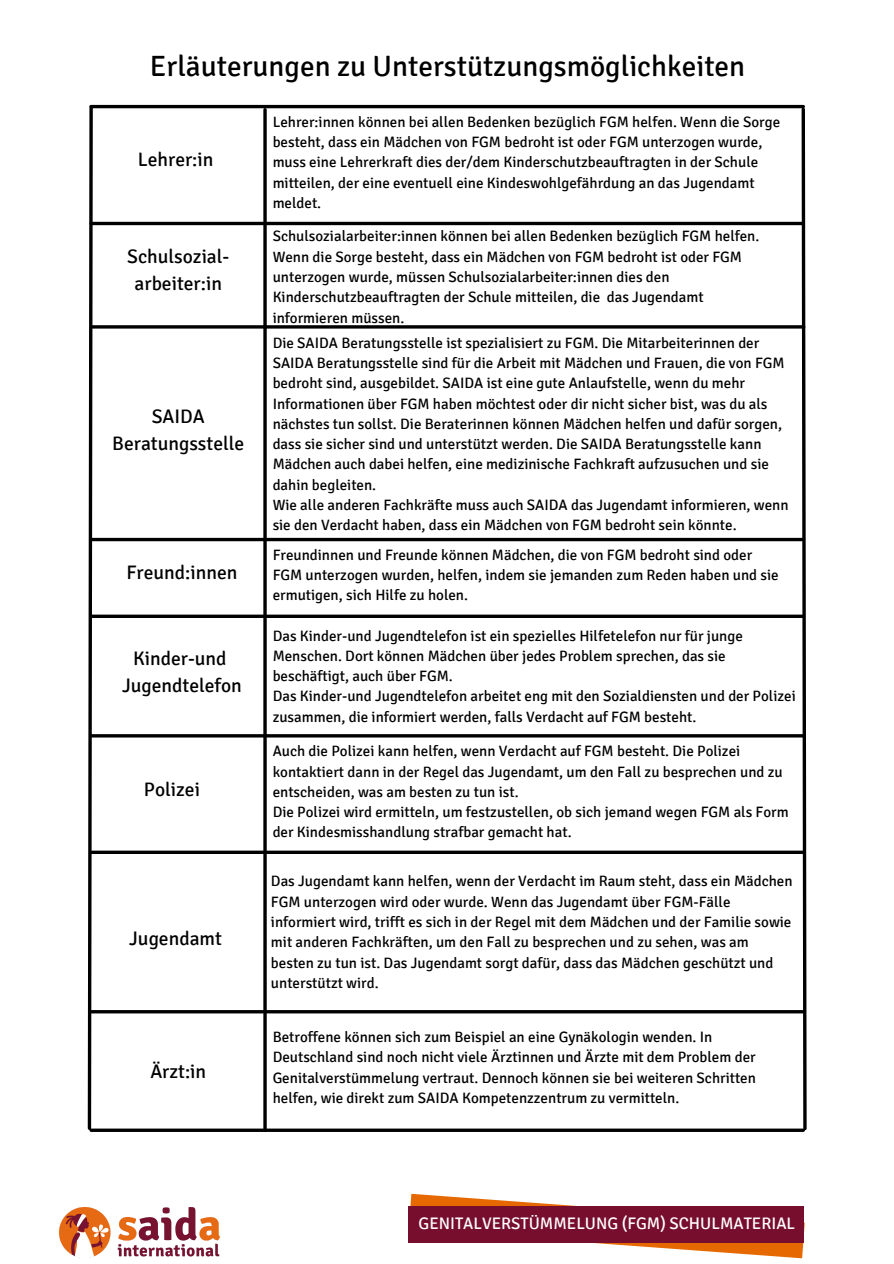
<style>
.page{position:relative;width:894px;height:1264px;background:#fff}
.page>*{position:absolute;margin:0;border:0;box-sizing:border-box;transform-origin:0 0}
.t1{font:29.25px "Signika";color:#000}
.t2{font:19.5px "Signika";color:#000}
.t3{font:16.65px "Signika";color:#fff}
.t4{font:15px/20.2px "Signika";color:#000}
</style>
<div class="page">
<img style="left:60px;top:1207px;width:160px;height:50px">
<hr style="left:91px;top:222px;width:712px;height:3px;background:#000">
<svg style="left:263px;top:110px;width:4px;height:1018px;background:#262626"></svg>
<hr style="left:91px;top:105px;width:712px;height:3px;background:#000">
<hr style="left:91px;top:1128px;width:712px;height:3px;background:#000">
<svg style="left:87px;top:104px;width:7px;height:1027px"></svg>
<svg style="left:799px;top:106px;width:8px;height:1025px"></svg>
<svg style="left:91px;top:614px;width:712px;height:4px;background:#262626"></svg>
<hr style="left:91px;top:325px;width:712px;height:3px;background:#000">
<hr style="left:91px;top:538px;width:712px;height:3px;background:#000">
<hr style="left:91px;top:734px;width:712px;height:3px;background:#000">
<svg style="left:91px;top:850px;width:712px;height:4px;background:#272727"></svg>
<hr style="left:91px;top:1010px;width:712px;height:3px;background:#000">
<svg style="left:408px;top:1193px;width:396px;height:65px"></svg>
<div style="left:408px;top:1206px;width:395px;height:36px;background:#780e2d"></div>
<p class="t1" style="left:150px;top:49px;width:596px">Erläuterungen zu Unterstützungsmöglichkeiten</p>
<p class="t2" style="left:138px;top:148px;width:77px">Lehrer:in</p>
<p class="t2" style="left:127px;top:244px;width:104px">Schulsozial-</p>
<p class="t2" style="left:134px;top:271px;width:89px">arbeiter:in</p>
<p class="t2" style="left:152px;top:404px;width:55px">SAIDA</p>
<p class="t2" style="left:112px;top:431px;width:133px">Beratungsstelle</p>
<p class="t2" style="left:126px;top:561px;width:113px">Freund:innen</p>
<p class="t2" style="left:133px;top:646px;width:95px">Kinder-und</p>
<p class="t2" style="left:122px;top:673px;width:121px">Jugendtelefon</p>
<p class="t2" style="left:144px;top:777px;width:57px">Polizei</p>
<p class="t2" style="left:129px;top:926px;width:94px">Jugendamt</p>
<p class="t2" style="left:150px;top:1059px;width:57px">Ärzt:in</p>
<p class="t4" style="left:272px;top:112px;width:509px">Lehrer:innen können bei allen Bedenken bezüglich FGM helfen. Wenn die Sorge besteht, dass ein Mädchen von FGM bedroht ist oder FGM unterzogen wurde, muss eine Lehrerkraft dies der/dem Kinderschutzbeauftragten in der Schule mitteilen, der eine eventuell eine Kindeswohlgefährdung an das Jugendamt meldet.</p>
<p class="t4" style="left:272px;top:226px;width:488px">Schulsozialarbeiter:innen können bei allen Bedenken bezüglich FGM helfen.<br>Wenn die Sorge besteht, dass ein Mädchen von FGM bedroht ist oder FGM unterzogen wurde, müssen Schulsozialarbeiter:innen dies den Kinderschutzbeauftragten der Schule mitteilen, die das Jugendamt informieren müssen.</p>
<p class="t4" style="left:272px;top:333px;width:513px">Die SAIDA Beratungsstelle ist spezialisiert zu FGM. Die Mitarbeiterinnen der SAIDA Beratungsstelle sind für die Arbeit mit Mädchen und Frauen, die von FGM bedroht sind, ausgebildet. SAIDA ist eine gute Anlaufstelle, wenn du mehr Informationen über FGM haben möchtest oder dir nicht sicher bist, was du als nächstes tun sollst. Die Beraterinnen können Mädchen helfen und dafür sorgen, dass sie sicher sind und unterstützt werden. Die SAIDA Beratungsstelle kann Mädchen auch dabei helfen, eine medizinische Fachkraft aufzusuchen und sie dahin begleiten.</p>
<p class="t4" style="left:272px;top:495px;width:517px">Wie alle anderen Fachkräfte muss auch SAIDA das Jugendamt informieren, wenn sie den Verdacht haben, dass ein Mädchen von FGM bedroht sein könnte.</p>
<p class="t4" style="left:272px;top:545px;width:507px">Freundinnen und Freunde können Mädchen, die von FGM bedroht sind oder<br>FGM unterzogen wurden, helfen, indem sie jemanden zum Reden haben und sie ermutigen, sich Hilfe zu holen.</p>
<p class="t4" style="left:272px;top:625px;width:471px">Das Kinder-und Jugendtelefon ist ein spezielles Hilfetelefon nur für junge<br>Menschen. Dort können Mädchen über jedes Problem sprechen, das sie beschäftigt, auch über FGM.</p>
<p class="t4" style="left:272px;top:686px;width:524px">Das Kinder-und Jugendtelefon arbeitet eng mit den Sozialdiensten und der Polizei zusammen, die informiert werden, falls Verdacht auf FGM besteht.</p>
<p class="t4" style="left:272px;top:741px;width:511px">Auch die Polizei kann helfen, wenn Verdacht auf FGM besteht. Die Polizei kontaktiert dann in der Regel das Jugendamt, um den Fall zu besprechen und zu entscheiden, was am besten zu tun ist.</p>
<p class="t4" style="left:272px;top:802px;width:517px">Die Polizei wird ermitteln, um festzustellen, ob sich jemand wegen FGM als Form der Kindesmisshandlung strafbar gemacht hat.</p>
<p class="t4" style="left:271px;top:871px;width:523px">Das Jugendamt kann helfen, wenn der Verdacht im Raum steht, dass ein Mädchen FGM unterzogen wird oder wurde. Wenn das Jugendamt über FGM-Fälle informiert wird, trifft es sich in der Regel mit dem Mädchen und der Familie sowie mit anderen Fachkräften, um den Fall zu besprechen und zu sehen, was am besten zu tun ist. Das Jugendamt sorgt dafür, dass das Mädchen geschützt und unterstützt wird.</p>
<p class="t4" style="left:272px;top:1027px;width:484px">Betroffene können sich zum Beispiel an eine Gynäkologin wenden. In Deutschland sind noch nicht viele Ärztinnen und Ärzte mit dem Problem der Genitalverstümmelung vertraut. Dennoch können sie bei weiteren Schritten helfen, wie direkt zum SAIDA Kompetenzzentrum zu vermitteln.</p>
<p class="t3" style="left:418px;top:1213px;width:378px">GENITALVERSTÜMMELUNG (FGM) SCHULMATERIAL</p>
</div>
